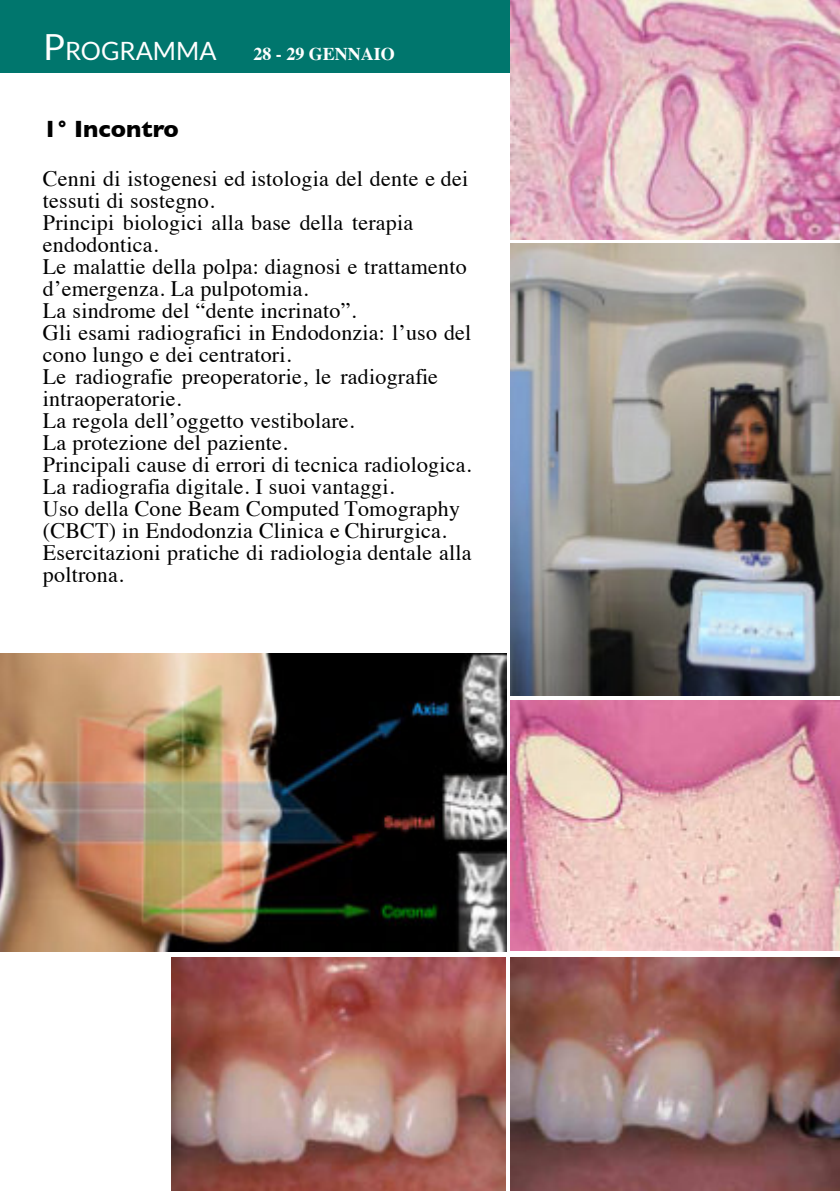
<style>
.page{position:relative;width:840px;height:1191px;background:#fff}
.page>*{position:absolute;margin:0;border:0;box-sizing:border-box;transform-origin:0 0}
.t1{font:25.2px "Lato";color:#fff}
.t2{font:700 24px "Gill Sans";color:#000}
.t3{font:22px/22px "Times";letter-spacing:.01em;color:#000}
.t4{font:700 18px "Times";color:#fff}
.s1{font-size:36px}
</style>
<div class="page">
<div style="left:0;top:0;width:839px;height:72px;background:#00766d"></div>
<img style="left:510px;top:0;width:329px;height:239px">
<img style="left:510px;top:700px;width:329px;height:251px">
<img style="left:510px;top:957px;width:329px;height:234px">
<img style="left:171px;top:957px;width:334px;height:234px">
<img style="left:0;top:654px;width:506px;height:297px">
<img style="left:510px;top:244px;width:329px;height:452px">
<p class="t1" style="left:43px;top:39px;width:175px"><span class="s1">P</span>ROGRAMMA</p>
<p class="t4" style="left:253px;top:46px;width:143px">28 - 29 GENNAIO</p>
<p class="t2" style="left:43px;top:121px;width:137px">1° Incontro</p>
<p class="t3" style="left:43px;top:170px;width:430px">Cenni di istogenesi ed istologia del dente e dei tessuti di sostegno.<br>Principi biologici alla base della terapia endodontica.<br>Le malattie della polpa: diagnosi e trattamento d’emergenza. La pulpotomia.<br>La sindrome del “dente incrinato”.<br>Gli esami radiografici in Endodonzia: l’uso del cono lungo e dei centratori.<br>Le radiografie preoperatorie, le radiografie intraoperatorie.<br>La regola dell’oggetto vestibolare.<br>La protezione del paziente.<br>Principali cause di errori di tecnica radiologica.<br>La radiografia digitale. I suoi vantaggi.<br>Uso della Cone Beam Computed Tomography (CBCT) in Endodonzia Clinica e Chirurgica.<br>Esercitazioni pratiche di radiologia dentale alla poltrona.</p>
</div>
